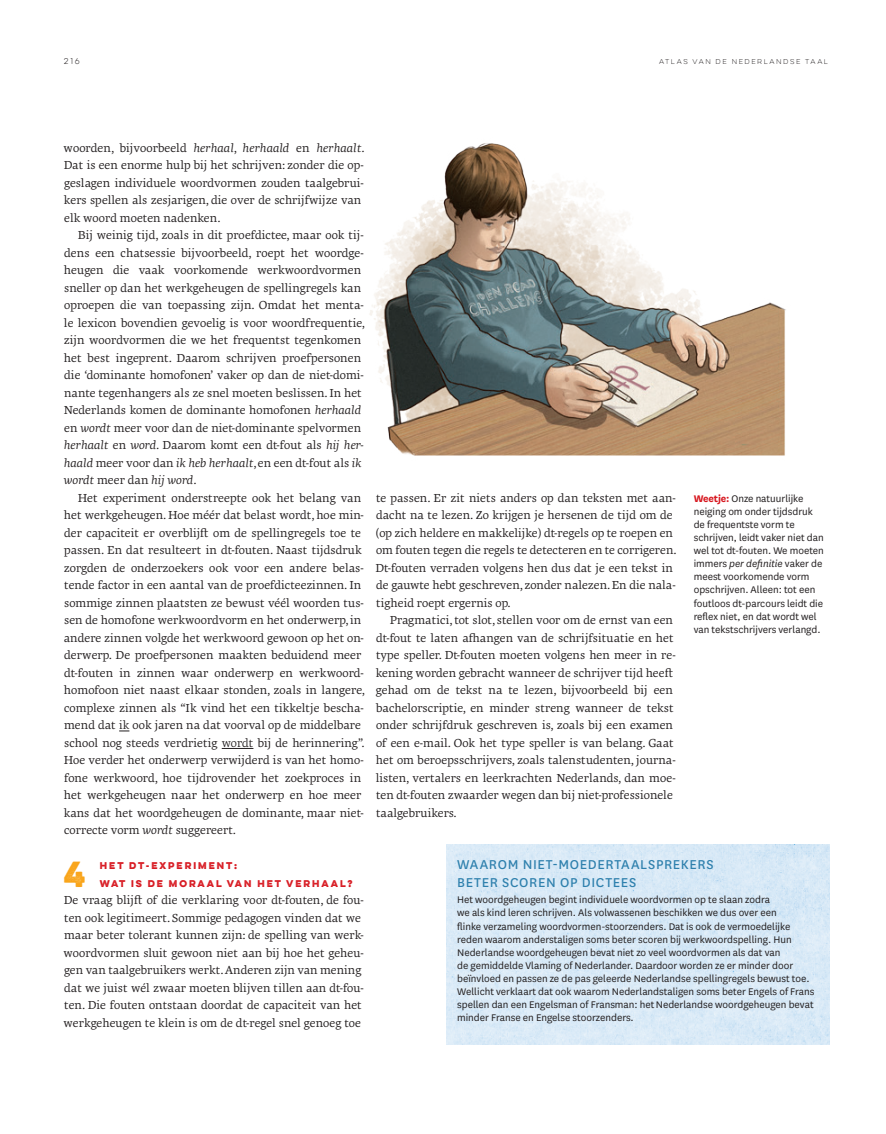
<style>
.page{position:relative;width:886px;height:1134px;background:#fff}
.page>*{position:absolute;margin:0;border:0;box-sizing:border-box;transform-origin:0 0}
.t1{font:700 32.5px "Lulo One";color:#f9a51b}
.t2{font:15px/17.5px "National";letter-spacing:.045em;color:#2e80ad}
.t3{font:11.88px/17.5px "Geneo Pro";color:#231f20}
.t4{font:11.25px/13.1px "National";color:#231f20}
.t5{font:700 8.75px/17.5px "Lulo One";color:#d7171f}
.t6{font:7.5px "Lulo One";color:#231f20}
.t7{font:6.25px "Lulo One";letter-spacing:.05em;color:#231f20}
.s1{font-style:italic}
.s2{font-style:inherit}
.s3{font-weight:700;color:#d7171f}
</style>
<div class="page">
<img style="left:119px;top:143px;width:711px;height:902px">
<hr style="left:222px;top:748px;width:31px;height:1px;background:#231f20">
<img style="left:446px;top:845px;width:383px;height:199px">
<p class="t6" style="left:64px;top:56px;width:19px">216</p>
<p class="t7" style="left:659px;top:57px;width:172px">ATLAS VAN DE NEDERLANDSE TAAL</p>
<p class="t3" style="left:64px;top:138px;width:303px">woorden, bijvoorbeeld <span class="s1">herhaal</span>, <span class="s1">herhaald</span> en <span class="s1">herhaalt</span>.<br>Dat is een enorme hulp bij het schrijven: zonder die op&shy;geslagen individuele woordvormen zouden taalgebrui&shy;kers spellen als zesjarigen, die over de schrijfwijze van elk woord moeten nadenken.</p>
<p class="t3" style="left:64px;top:225px;width:303px;text-indent:14px">Bij weinig tijd, zoals in dit proefdictee, maar ook tij&shy;dens een chatsessie bijvoorbeeld, roept het woordge&shy;heugen die vaak voorkomende werkwoordvormen sneller op dan het werkgeheugen de spellingregels kan oproepen die van toepassing zijn. Omdat het menta&shy;le lexicon bovendien gevoelig is voor woordfrequentie, zijn woordvormen die we het frequentst tegenkomen het best ingeprent. Daarom schrijven proefpersonen die ‘dominante homofonen’ vaker op dan de niet-domi&shy;nante tegenhangers als ze snel moeten beslissen. In het Nederlands komen de dominante homofonen <span class="s1">herhaald </span>en <span class="s1">wordt</span> meer voor dan de niet-dominante spelvormen <span class="s1">herhaalt</span> en <span class="s1">word</span>. Daarom komt een dt-fout als <span class="s1">hij her&shy;haald</span> meer voor dan <span class="s1">ik heb herhaalt</span>, en een dt-fout als <span class="s1">ik wordt</span> meer dan <span class="s1">hij word</span>.</p>
<p class="t3" style="left:64px;top:488px;width:303px;text-indent:14px">Het experiment onderstreepte ook het belang van het werkgeheugen. Hoe méér dat belast wordt, hoe min&shy;der capaciteit er overblijft om de spellingregels toe te passen. En dat resulteert in dt-fouten. Naast tijdsdruk zorgden de onderzoekers ook voor een andere belas&shy;tende factor in een aantal van de proefdicteezinnen. In sommige zinnen plaatsten ze bewust véél woorden tus&shy;sen de homofone werkwoordvorm en het onderwerp, in andere zinnen volgde het werkwoord gewoon op het on&shy;derwerp. De proefpersonen maakten beduidend meer dt-fouten in zinnen waar onderwerp en werkwoord&shy;homofoon niet naast elkaar stonden, zoals in langere, complexe zinnen als “Ik vind het een tikkeltje bescha&shy;mend dat <span class="s2">ik</span> ook jaren na dat voorval op de middelbare school nog steeds verdrietig <span class="s2">wordt</span> bij de herinnering”.<br>Hoe verder het onderwerp verwijderd is van het homo&shy;fone werkwoord, hoe tijdrovender het zoekproces in het werkgeheugen naar het onderwerp en hoe meer kans dat het woordgeheugen de dominante, maar niet-- correcte vorm <span class="s1">wordt</span> suggereert.</p>
<p class="t5" style="left:100px;top:857px;width:256px">HET DT-EXPERIMENT:<br>WAT IS DE MORAAL VAN HET VERHAAL?</p>
<p class="t3" style="left:64px;top:890px;width:302px">De vraag blijft of die verklaring voor dt-fouten, de fou&shy;ten ook legitimeert. Sommige pedagogen vinden dat we maar beter tolerant kunnen zijn: de spelling van werk&shy;woordvormen sluit gewoon niet aan bij hoe het geheu&shy;gen van taalgebruikers werkt. Anderen zijn van mening dat we juist wél zwaar moeten blijven tillen aan dt-fou&shy;ten. Die fouten ontstaan doordat de capaciteit van het werkgeheugen te klein is om de dt-regel snel genoeg toe</p>
<h1 class="t1" style="left:64px;top:849px;width:31px">4</h1>
<p class="t3" style="left:375px;top:488px;width:303px">te passen. Er zit niets anders op dan teksten met aan&shy;dacht na te lezen. Zo krijgen je hersenen de tijd om de (op zich heldere en makkelijke) dt-regels op te roepen en om fouten tegen die regels te detecteren en te corrigeren.<br>Dt-fouten verraden volgens hen dus dat je een tekst in de gauwte hebt geschreven, zonder nalezen. En die nala&shy;tigheid roept ergernis op.</p>
<p class="t3" style="left:376px;top:610px;width:301px;text-indent:14px">Pragmatici, tot slot, stellen voor om de ernst van een dt-fout te laten afhangen van de schrijfsituatie en het type speller. Dt-fouten moeten volgens hen meer in re&shy;kening worden gebracht wanneer de schrijver tijd heeft gehad om de tekst na te lezen, bijvoorbeeld bij een bachelorscriptie, en minder streng wanneer de tekst onder schrijfdruk geschreven is, zoals bij een examen of een e-mail. Ook het type speller is van belang. Gaat het om beroepsschrijvers, zoals talenstudenten, journa&shy;listen, vertalers en leerkrachten Nederlands, dan moe&shy;ten dt-fouten zwaarder wegen dan bij niet-professionele taalgebruikers.</p>
<p class="t4" style="left:694px;top:491px;width:132px"><span class="s3">Weetje:</span> Onze natuurlijke neiging om onder tijdsdruk de frequentste vorm te schrijven, leidt vaker niet dan wel tot dt-fouten. We moeten immers <span class="s1">per definitie</span> vaker de meest voorkomende vorm opschrijven. Alleen: tot een foutloos dt-parcours leidt die reflex niet, en dat wordt wel van tekstschrijvers verlangd.</p>
<p class="t2" style="left:457px;top:855px;width:258px">WAAROM NIET-MOEDERTAALSPREKERS<br>BETER SCOREN OP DICTEES</p>
<p class="t4" style="left:457px;top:893px;width:359px">Het woordgeheugen begint individuele woordvormen op te slaan zodra<br>we als kind leren schrijven. Als volwassenen beschikken we dus over een<br>flinke verzameling woordvormen-stoorzenders. Dat is ook de vermoedelijke reden waarom anderstaligen soms beter scoren bij werkwoordspelling. Hun Nederlandse woordgeheugen bevat niet zo veel woordvormen als dat van<br>de gemiddelde Vlaming of Nederlander. Daardoor worden ze er minder door beïnvloed en passen ze de pas geleerde Nederlandse spellingregels bewust toe.<br>Wellicht verklaart dat ook waarom Nederlandstaligen soms beter Engels of Frans spellen dan een Engelsman of Fransman: het Nederlandse woordgeheugen bevat minder Franse en Engelse stoorzenders.</p>
</div>
